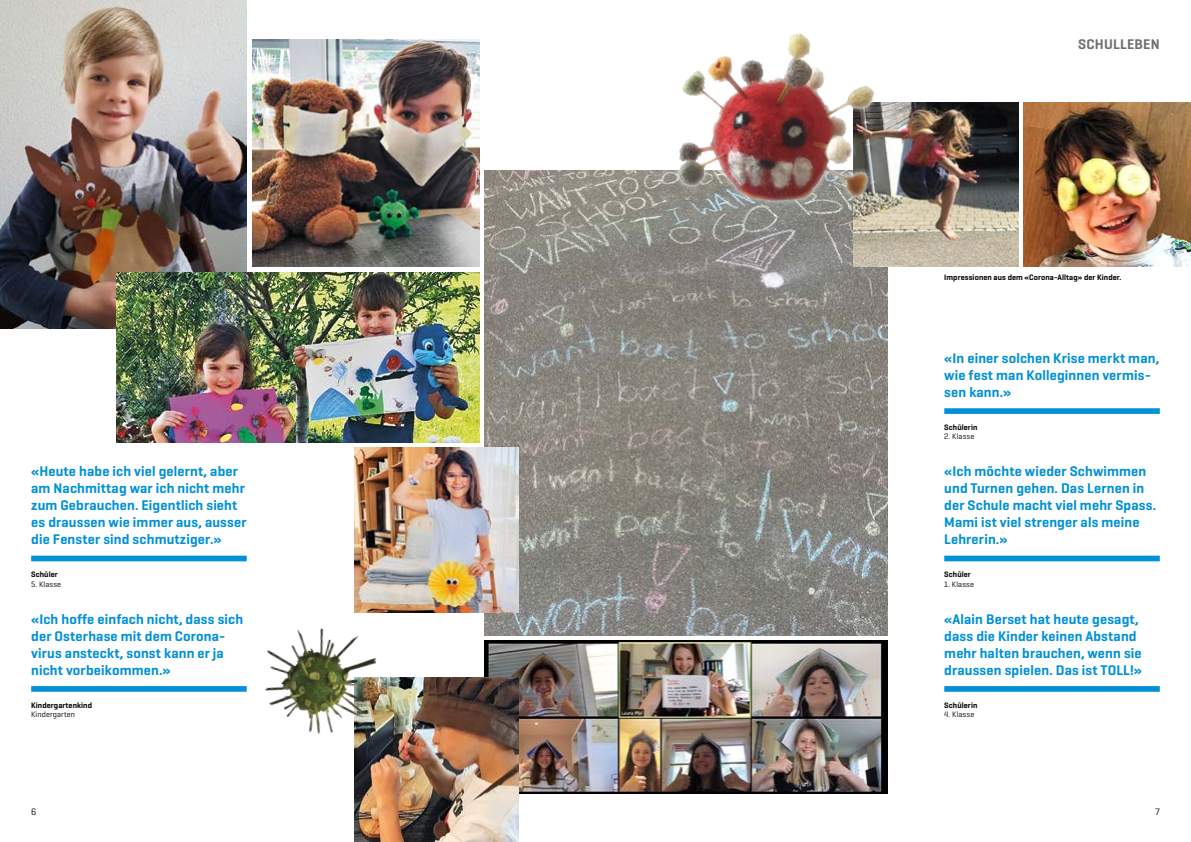
<style>
.page{position:relative;width:1191px;height:842px;background:#fff}
.page>*{position:absolute;margin:0;border:0;box-sizing:border-box;transform-origin:0 0}
.t1{font:600 14.2px/17px "Geogrotesque";letter-spacing:.01em;color:#0090d7}
.t2{font:600 14.2px "Geogrotesque";letter-spacing:.02em;color:#706f6f}
.t3{font:9.5px "Geogrotesque";color:#000}
.t4{font:600 8px "Geogrotesque";letter-spacing:.01em;color:#000}
.t5{font:8px "Geogrotesque";letter-spacing:.01em;color:#000}
</style>
<div class="page">
<img style="left:0;top:0;width:247px;height:329px">
<img style="left:485px;top:170px;width:402px;height:465px">
<img style="left:116px;top:272px;width:363px;height:170px">
<img style="left:485px;top:641px;width:402px;height:153px">
<img style="left:252px;top:40px;width:227px;height:226px">
<img style="left:853px;top:102px;width:165px;height:164px">
<img style="left:1023px;top:102px;width:168px;height:164px">
<div style="left:944px;top:408px;width:215px;height:6px;background:#0090d7"></div>
<div style="left:944px;top:556px;width:215px;height:5px;background:#0090d7"></div>
<img style="left:647px;top:33px;width:262px;height:199px">
<div style="left:31px;top:556px;width:216px;height:5px;background:#0090d7"></div>
<div style="left:31px;top:686px;width:216px;height:6px;background:#0090d7"></div>
<img style="left:354px;top:448px;width:165px;height:164px">
<div style="left:944px;top:686px;width:215px;height:6px;background:#0090d7"></div>
<img style="left:354px;top:677px;width:164px;height:165px">
<img style="left:246px;top:612px;width:149px;height:135px">
<p class="t2" style="left:1078px;top:36px;width:83px">SCHULLEBEN</p>
<p class="t1" style="left:31px;top:463px;width:217px">«Heute habe ich viel gelernt, aber am Nachmittag war ich nicht mehr zum Gebrauchen. Eigentlich sieht es draussen wie immer aus, ausser die Fenster sind schmutziger.»</p>
<p class="t4" style="left:31px;top:569px;width:28px">Schüler</p>
<p class="t5" style="left:31px;top:579px;width:31px">5. Klasse</p>
<p class="t1" style="left:31px;top:610px;width:214px">«Ich hoffe einfach nicht, dass sich der Osterhase mit dem Corona&shy;virus ansteckt, sonst kann er ja nicht vorbeikommen.»</p>
<p class="t4" style="left:31px;top:700px;width:62px">Kindergartenkind</p>
<p class="t5" style="left:31px;top:709px;width:45px">Kindergarten</p>
<p class="t4" style="left:944px;top:272px;width:179px">Impressionen aus dem «Corona-Alltag» der Kinder.</p>
<p class="t1" style="left:944px;top:349px;width:216px">«In einer solchen Krise merkt man, wie fest man Kolleginnen vermis&shy;sen kann.»</p>
<p class="t4" style="left:944px;top:422px;width:35px">Schülerin</p>
<p class="t5" style="left:944px;top:432px;width:32px">2. Klasse</p>
<p class="t1" style="left:944px;top:463px;width:213px">«Ich möchte wieder Schwimmen und Turnen gehen. Das Lernen in der Schule macht viel mehr Spass.<br>Mami ist viel strenger als meine<br>Lehrerin.»</p>
<p class="t4" style="left:944px;top:569px;width:28px">Schüler</p>
<p class="t5" style="left:944px;top:579px;width:31px">1. Klasse</p>
<p class="t1" style="left:944px;top:610px;width:199px">«Alain Berset hat heute gesagt, dass die Kinder keinen Abstand mehr halten brauchen, wenn sie draussen spielen. Das ist TOLL!»</p>
<p class="t4" style="left:944px;top:700px;width:35px">Schülerin</p>
<p class="t5" style="left:944px;top:709px;width:32px">4. Klasse</p>
<p class="t3" style="left:31px;top:806px;width:7px">6</p>
<p class="t3" style="left:1155px;top:806px;width:6px">7</p>
</div>
